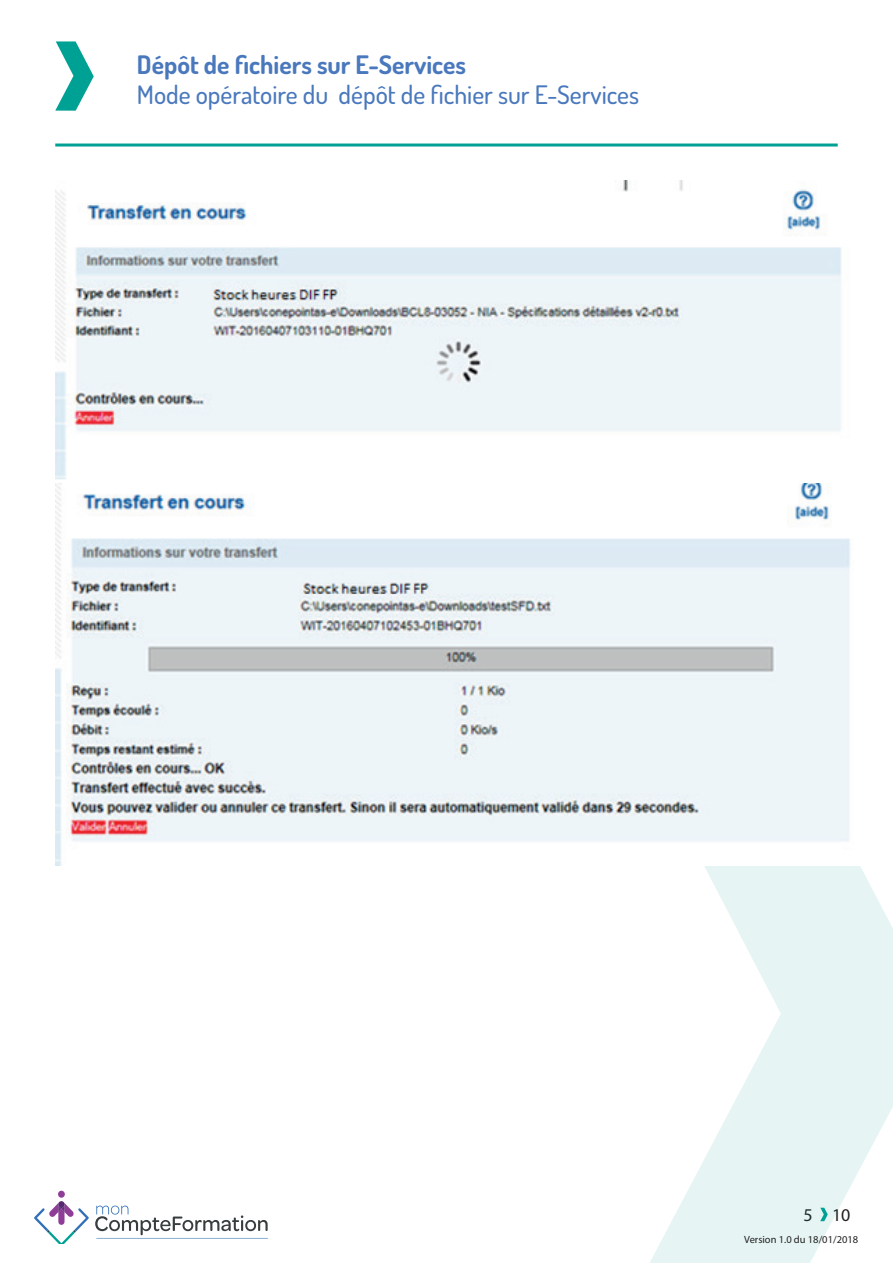
<style>
.page{position:relative;width:893px;height:1263px;background:#fff}
.page>*{position:absolute;margin:0;border:0;box-sizing:border-box;transform-origin:0 0}
.t1{font:500 25.5px "Dosis";color:#4a78bd}
.t2{font:700 25.5px "Dosis";color:#4a78bd}
.t3{font:18px "Myriad Pro";color:#231f20}
.t4{font:10.5px "Myriad Pro";color:#231f20}
</style>
<div class="page">
<svg style="left:650px;top:866px;width:243px;height:397px;fill:#e6f5f4"></svg>
<img style="left:55px;top:181px;width:787px;height:299px">
<img style="left:55px;top:483px;width:795px;height:382px">
<div style="left:58px;top:1191px;width:7px;height:7px;background:#8f3e97;border-radius:50%"></div>
<svg style="left:34px;top:1201px;width:55px;height:43px"></svg>
<svg style="left:95px;top:1205px;width:173px;height:34px"></svg>
<hr style="left:55px;top:144px;width:783px;height:3px;background:#00a195">
<svg style="left:55px;top:41px;width:39px;height:70px"></svg>
<p class="t2" style="left:137px;top:48px;width:331px">Dépôt de fichiers sur E-Services</p>
<p class="t1" style="left:137px;top:78px;width:504px">Mode opératoire du dépôt de fichier sur E-Services</p>
<p class="t3" style="left:803px;top:1204px;width:49px">5 10</p>
<p class="t4" style="left:744px;top:1233px;width:116px">Version 1.0 du 18/01/2018</p>
</div>
